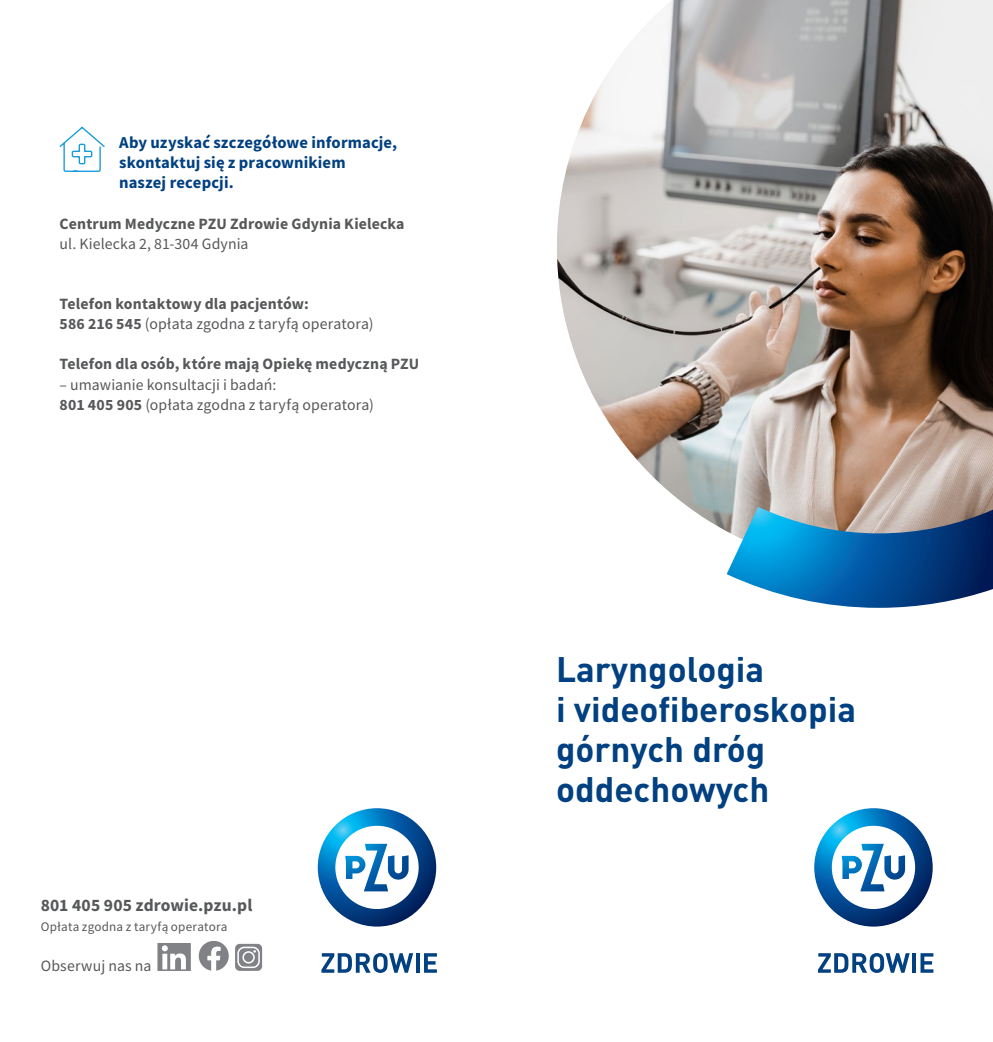
<style>
.page{position:relative;width:993px;height:1042px;background:#fff}
.page>*{position:absolute;margin:0;border:0;box-sizing:border-box;transform-origin:0 0}
.TEKST_REKLAMOWY{font:700 35px/40.2px "DIN Pro Pl";color:#014081}
.INFOLINIA_WWW{font:700 17.5px "Source Sans Pro";letter-spacing:.005em;color:#57585a}
.NAGLOWEK{font:700 16.62px/20.1px "Source Sans Pro";letter-spacing:.01em;color:#014081}
.TEXT{font:15.75px "Source Sans Pro";letter-spacing:.01em;color:#57585a}
.TEXT-2{font:700 15.75px "Source Sans Pro";letter-spacing:.01em;color:#57585a}
.INFOLINIA_WWW-2{font:15.75px "Source Sans Pro";letter-spacing:.01em;color:#57585a}
.INFOLINIA_WWW-3{font:13.12px "Source Sans Pro";letter-spacing:.02em;color:#57585a}
.s1{font-weight:700}
</style>
<div class="page">
<img style="left:557px;top:0;width:435px;height:531px">
<svg style="left:726px;top:507px;width:266px;height:101px;background:#3e7dac"></svg>
<svg style="left:814px;top:808px;width:118px;height:118px"></svg>
<svg style="left:817px;top:953px;width:92px;height:20px"></svg>
<svg style="left:912px;top:953px;width:3px;height:20px"></svg>
<svg style="left:920px;top:953px;width:13px;height:20px"></svg>
<svg style="left:317px;top:808px;width:119px;height:118px"></svg>
<svg style="left:321px;top:953px;width:92px;height:20px"></svg>
<svg style="left:416px;top:953px;width:3px;height:20px"></svg>
<svg style="left:424px;top:953px;width:13px;height:20px"></svg>
<svg style="left:59px;top:126px;width:46px;height:46px"></svg>
<svg style="left:157px;top:943px;width:34px;height:28px"></svg>
<svg style="left:199px;top:941px;width:30px;height:30px"></svg>
<div style="left:235px;top:944px;width:27px;height:27px;background:#808285;border-radius:5px"></div>
<svg style="left:237px;top:946px;width:23px;height:22px"></svg>
<p class="NAGLOWEK" style="left:119px;top:132px;width:279px">Aby uzyskać szczegółowe informacje,</p>
<p class="NAGLOWEK" style="left:119px;top:152px;width:228px">skontaktuj się z pracownikiem naszej recepcji.</p>
<p class="TEXT-2" style="left:60px;top:213px;width:346px">Centrum Medyczne PZU Zdrowie Gdynia Kielecka</p>
<p class="TEXT" style="left:60px;top:233px;width:190px">ul. Kielecka 2, 81-304 Gdynia</p>
<p class="TEXT-2" style="left:60px;top:293px;width:251px">Telefon kontaktowy dla pacjentów:</p>
<p class="TEXT" style="left:60px;top:314px;width:315px"><span class="s1">586 216 545</span> (opłata zgodna z taryfą operatora)</p>
<p class="TEXT-2" style="left:60px;top:353px;width:361px">Telefon dla osób, które mają Opiekę medyczną PZU</p>
<p class="TEXT" style="left:60px;top:374px;width:218px">– umawianie konsultacji i badań:</p>
<p class="TEXT" style="left:60px;top:394px;width:316px"><span class="s1">801 405 905</span> (opłata zgodna z taryfą operatora)</p>
<p class="INFOLINIA_WWW" style="left:41px;top:893px;width:213px">801 405 905 zdrowie.pzu.pl</p>
<p class="INFOLINIA_WWW-3" style="left:41px;top:918px;width:188px">Opłata zgodna z taryfą operatora</p>
<p class="INFOLINIA_WWW-2" style="left:41px;top:955px;width:112px">Obserwuj nas na</p>
<p class="TEKST_REKLAMOWY" style="left:556px;top:648px;width:301px">Laryngologia<br>i videofiberoskopia górnych dróg oddechowych</p>
</div>
